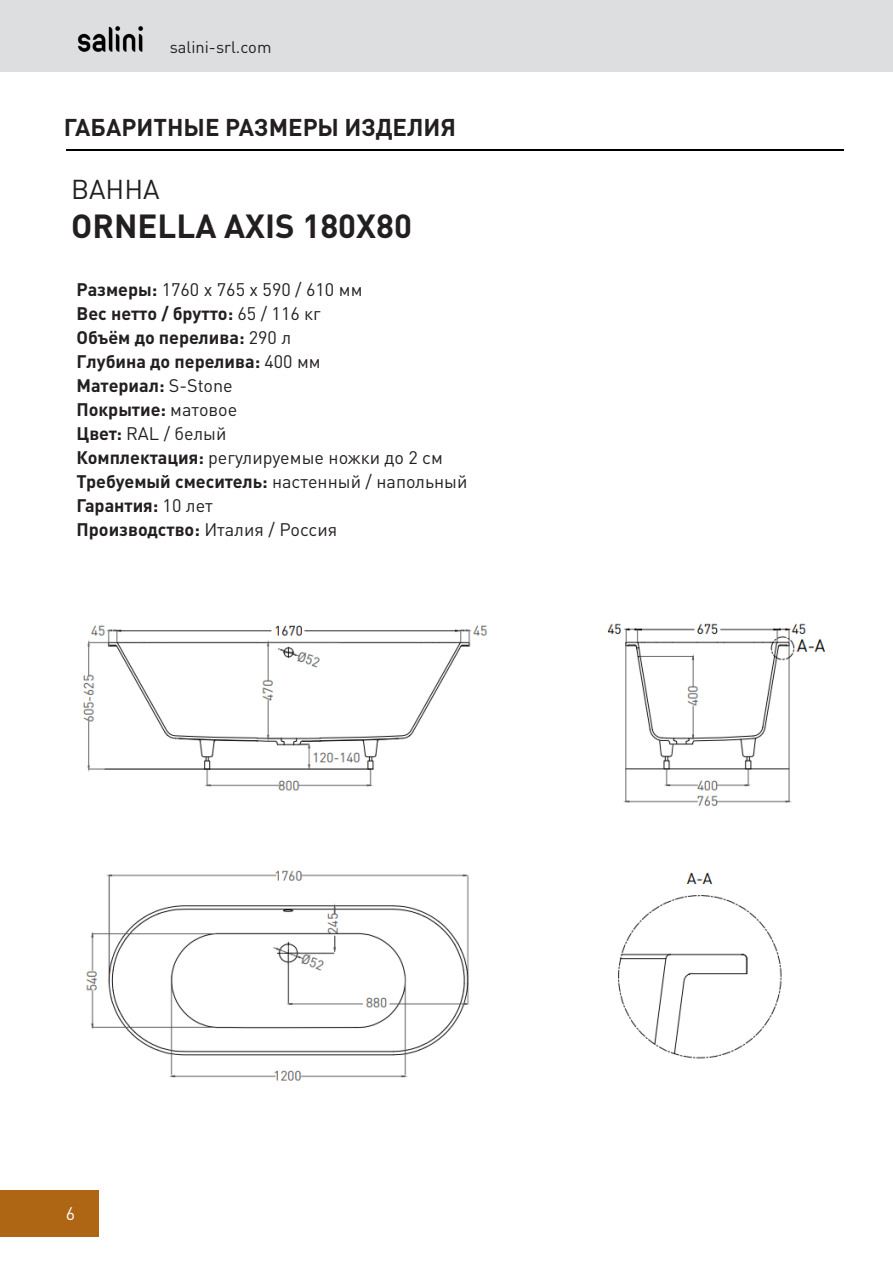
<style>
.page{position:relative;width:893px;height:1263px;background:#fff}
.page>*{position:absolute;margin:0;border:0;box-sizing:border-box;transform-origin:0 0}
.t1{font:700 33px "DIN Pro";color:#231f20}
.t2{font:27px "DIN Pro";letter-spacing:-.005em;color:#231f20}
.t3{font:700 24px "DIN Pro";color:#231f20}
.t4{font:700 18px "DIN Pro";color:#231f20}
.t5{font:18px "DIN Pro";color:#231f20}
.t6{font:18px "DIN Pro";color:#fff}
.t7{font:16.5px "DIN Pro";color:#231f20}
.s1{font-weight:700}
.s2{font-weight:400}
</style>
<div class="page">
<div style="left:0;top:0;width:893px;height:72px;background:#dddee0"></div>
<img style="left:77px;top:26px;width:67px;height:26px">
<hr style="left:66px;top:149px;width:778px;height:2px;background:#000">
<div style="left:0;top:1191px;width:98px;height:46px;background:#ae6514"></div>
<img style="left:83px;top:623px;width:743px;height:458px">
<p class="t7" style="left:170px;top:34px;width:103px">salini-srl.com</p>
<p class="t3" style="left:64px;top:107px;width:394px">ГАБАРИТНЫЕ РАЗМЕРЫ ИЗДЕЛИЯ</p>
<p class="t2" style="left:71px;top:168px;width:90px">ВАННА</p>
<p class="t1" style="left:71px;top:199px;width:342px">ORNELLA AXIS 180X80</p>
<p class="t5" style="left:77px;top:275px;width:287px"><span class="s1">Размеры:</span> 1760 x 765 x 590 / 610 мм</p>
<p class="t4" style="left:77px;top:298px;width:246px">Вес нетто / брутто: <span class="s2">65 / 116 кг</span></p>
<p class="t4" style="left:77px;top:322px;width:216px">Объём до перелива: <span class="s2">290 л</span></p>
<p class="t4" style="left:77px;top:346px;width:246px">Глубина до перелива: <span class="s2">400 мм</span></p>
<p class="t4" style="left:77px;top:370px;width:158px">Материал: <span class="s2">S-Stone</span></p>
<p class="t4" style="left:77px;top:394px;width:162px">Покрытие: <span class="s2">матовое</span></p>
<p class="t5" style="left:77px;top:419px;width:151px"><span class="s1">Цвет:</span> RAL / белый</p>
<p class="t5" style="left:77px;top:443px;width:368px"><span class="s1">Комплектация:</span> регулируемые ножки до 2 см</p>
<p class="t4" style="left:77px;top:466px;width:393px">Требуемый смеситель: <span class="s2">настенный / напольный</span></p>
<p class="t4" style="left:77px;top:490px;width:138px">Гарантия: <span class="s2">10 лет</span></p>
<p class="t4" style="left:77px;top:514px;width:262px">Производство: <span class="s2">Италия / Россия</span></p>
<p class="t6" style="left:66px;top:1199px;width:11px">6</p>
</div>
